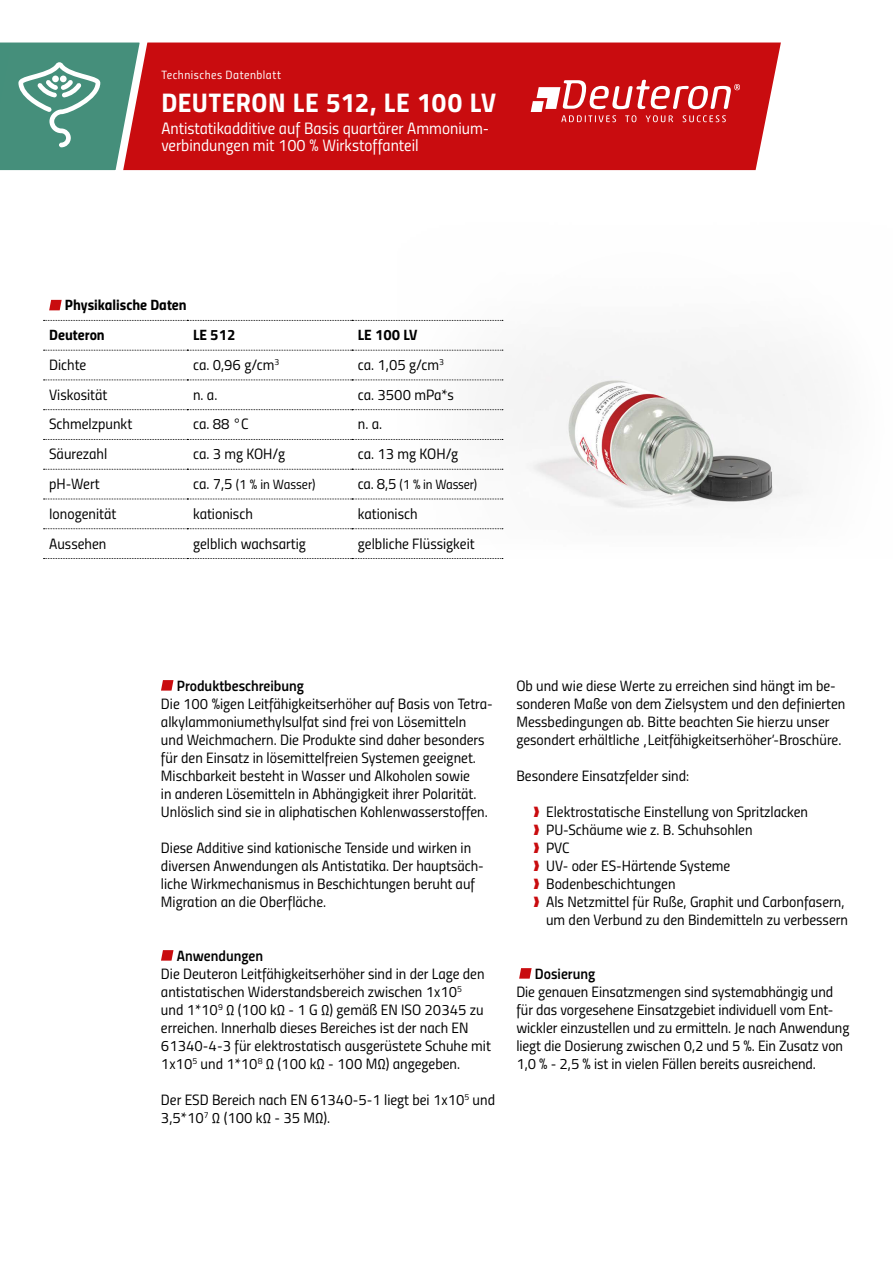
<style>
.page{position:relative;width:893px;height:1263px;background:#fff}
.page>*{position:absolute;margin:0;border:0;box-sizing:border-box;transform-origin:0 0}
.t1{font:27px "Titillium Bold Upright";letter-spacing:.02em;color:#fff}
.t2{font:16.5px/16.5px "Titillium Regular Upright";color:#fff}
.t3{font:15px/18px "Titillium Regular Upright";color:#000}
.t4{font:15px "Titillium Semibold Upright";color:#000}
.t5{font:15px/29.7px "Titillium Bold Upright";color:#000}
.t6{font:13.5px "Titillium Regular Upright";letter-spacing:-.01em;color:#000}
.t7{font:12px "Titillium Regular Upright";letter-spacing:.04em;color:#fff}
.s1{font-size:15px}
.s2{color:#c90c0f}
</style>
<div class="page">
<img style="left:398px;top:319px;width:412px;height:240px">
<div style="left:153px;top:43px;width:628px;height:127px;background:#c90c0f"></div>
<svg style="left:531px;top:80px;width:209px;height:42px"></svg>
<svg style="left:161px;top:680px;width:12px;height:11px"></svg>
<svg style="left:161px;top:950px;width:12px;height:11px"></svg>
<svg style="left:519px;top:968px;width:13px;height:11px"></svg>
<svg style="left:44px;top:320px;width:459px;height:1px"></svg>
<svg style="left:44px;top:350px;width:459px;height:1px"></svg>
<svg style="left:44px;top:380px;width:459px;height:1px"></svg>
<svg style="left:44px;top:409px;width:459px;height:1px"></svg>
<svg style="left:44px;top:439px;width:459px;height:1px"></svg>
<svg style="left:44px;top:469px;width:459px;height:1px"></svg>
<svg style="left:44px;top:499px;width:459px;height:1px"></svg>
<svg style="left:44px;top:528px;width:459px;height:1px"></svg>
<svg style="left:44px;top:558px;width:459px;height:1px"></svg>
<svg style="left:49px;top:300px;width:13px;height:10px"></svg>
<svg style="left:0;top:42px;width:153px;height:129px;background:#6d8f80"></svg>
<p class="t7" style="left:161px;top:65px;width:121px">Technisches Datenblatt</p>
<h1 class="t1" style="left:161px;top:82px;width:336px">DEUTERON LE 512, LE 100 LV</h1>
<p class="t2" style="left:161px;top:119px;width:329px">Antistatikadditive auf Basis quartärer Ammonium&shy;verbindungen mit 100 % Wirkstoffanteil</p>
<p class="t5" style="left:49px;top:289px;width:139px;text-indent:16px">Physikalische Daten<br>Deuteron</p>
<p class="t5" style="left:193px;top:319px;width:44px">LE 512</p>
<p class="t5" style="left:358px;top:319px;width:61px">LE 100 LV</p>
<p class="t3" style="left:49px;top:355px;width:39px">Dichte</p>
<p class="t3" style="left:193px;top:355px;width:88px">ca. 0,96 g/cm<sup>3</sup></p>
<p class="t3" style="left:358px;top:355px;width:88px">ca. 1,05 g/cm<sup>3</sup></p>
<p class="t3" style="left:49px;top:385px;width:60px">Viskosität</p>
<p class="t3" style="left:193px;top:385px;width:26px">n. a.</p>
<p class="t3" style="left:358px;top:385px;width:98px">ca. 3500 mPa*s</p>
<p class="t3" style="left:49px;top:414px;width:85px">Schmelzpunkt</p>
<p class="t3" style="left:193px;top:414px;width:57px">ca. 88 °C</p>
<p class="t3" style="left:358px;top:414px;width:26px">n. a.</p>
<p class="t3" style="left:49px;top:444px;width:60px">Säurezahl</p>
<p class="t3" style="left:193px;top:444px;width:93px">ca. 3 mg KOH/g</p>
<p class="t3" style="left:358px;top:444px;width:102px">ca. 13 mg KOH/g</p>
<p class="t3" style="left:49px;top:474px;width:52px">pH-Wert</p>
<p class="t6" style="left:193px;top:474px;width:124px"><span class="s1">ca. 7,5</span> (1 % in Wasser)</p>
<p class="t6" style="left:358px;top:474px;width:121px"><span class="s1">ca. 8,5</span> (1 % in Wasser)</p>
<p class="t3" style="left:49px;top:504px;width:69px">Ionogenität</p>
<p class="t3" style="left:193px;top:504px;width:61px">kationisch</p>
<p class="t3" style="left:358px;top:504px;width:61px">kationisch</p>
<p class="t3" style="left:49px;top:533px;width:59px">Aussehen</p>
<p class="t3" style="left:193px;top:533px;width:114px">gelblich wachsartig</p>
<p class="t3" style="left:358px;top:533px;width:118px">gelbliche Flüssigkeit</p>
<p class="t4" style="left:177px;top:674px;width:129px">Produktbeschreibung</p>
<p class="t3" style="left:161px;top:693px;width:333px">Die 100 %igen Leitfähigkeitserhöher auf Basis von Tetra&shy;alkylammoniumethylsulfat sind frei von Lösemitteln<br>und Weichmachern. Die Produkte sind daher besonders für den Einsatz in lösemittelfreien Systemen geeignet.<br>Mischbarkeit besteht in Wasser und Alkoholen sowie<br>in anderen Lösemitteln in Abhängigkeit ihrer Polarität.<br>Unlöslich sind sie in aliphatischen Kohlenwasserstoffen.</p>
<p class="t3" style="left:161px;top:837px;width:324px">Diese Additive sind kationische Tenside und wirken in diversen Anwendungen als Antistatika. Der hauptsäch&shy;liche Wirkmechanismus in Beschichtungen beruht auf Migration an die Oberfläche.</p>
<p class="t4" style="left:177px;top:944px;width:88px">Anwendungen</p>
<p class="t3" style="left:161px;top:963px;width:331px">Die Deuteron Leitfähigkeitserhöher sind in der Lage den antistatischen Widerstandsbereich zwischen 1x10<sup>5<br></sup>und 1*10<sup>9</sup> Ω (100 kΩ - 1 G Ω) gemäß EN ISO 20345 zu erreichen. Innerhalb dieses Bereiches ist der nach EN 61340-4-3 für elektrostatisch ausgerüstete Schuhe mit 1x10<sup>5</sup> und 1*10<sup>8</sup> Ω (100 kΩ - 100 MΩ) angegeben.</p>
<p class="t3" style="left:161px;top:1089px;width:336px">Der ESD Bereich nach EN 61340-5-1 liegt bei 1x10<sup>5</sup> und<br>3,5*10<sup>7</sup> Ω (100 kΩ - 35 MΩ).</p>
<p class="t3" style="left:516px;top:675px;width:331px">Ob und wie diese Werte zu erreichen sind hängt im be&shy;sonderen Maße von dem Zielsystem und den definierten Messbedingungen ab. Bitte beachten Sie hierzu unser gesondert erhältliche „Leitfähigkeitserhöher’-Broschüre.</p>
<p class="t3" style="left:516px;top:765px;width:174px">Besondere Einsatzfelder sind:</p>
<p class="t3" style="left:533px;top:801px;width:276px"><span class="s2">❱</span> Elektrostatische Einstellung von Spritzlacken</p>
<p class="t3" style="left:533px;top:819px;width:221px"><span class="s2">❱</span> PU-Schäume wie z. B. Schuhsohlen</p>
<p class="t3" style="left:533px;top:837px;width:38px"><span class="s2">❱</span> PVC</p>
<p class="t3" style="left:533px;top:855px;width:199px"><span class="s2">❱</span> UV- oder ES-Härtende Systeme</p>
<p class="t3" style="left:533px;top:873px;width:144px"><span class="s2">❱</span> Bodenbeschichtungen</p>
<p class="t3" style="left:533px;top:891px;width:313px"><span class="s2">❱</span> Als Netzmittel für Ruße, Graphit und Carbonfasern,</p>
<p class="t3" style="left:546px;top:909px;width:303px">um den Verbund zu den Bindemitteln zu verbessern</p>
<p class="t4" style="left:535px;top:962px;width:62px">Dosierung</p>
<p class="t3" style="left:516px;top:981px;width:335px">Die genauen Einsatzmengen sind systemabhängig und für das vorgesehene Einsatzgebiet individuell vom Ent&shy;wickler einzustellen und zu ermitteln. Je nach Anwendung liegt die Dosierung zwischen 0,2 und 5 %. Ein Zusatz von 1,0 % - 2,5 % ist in vielen Fällen bereits ausreichend.</p>
</div>
